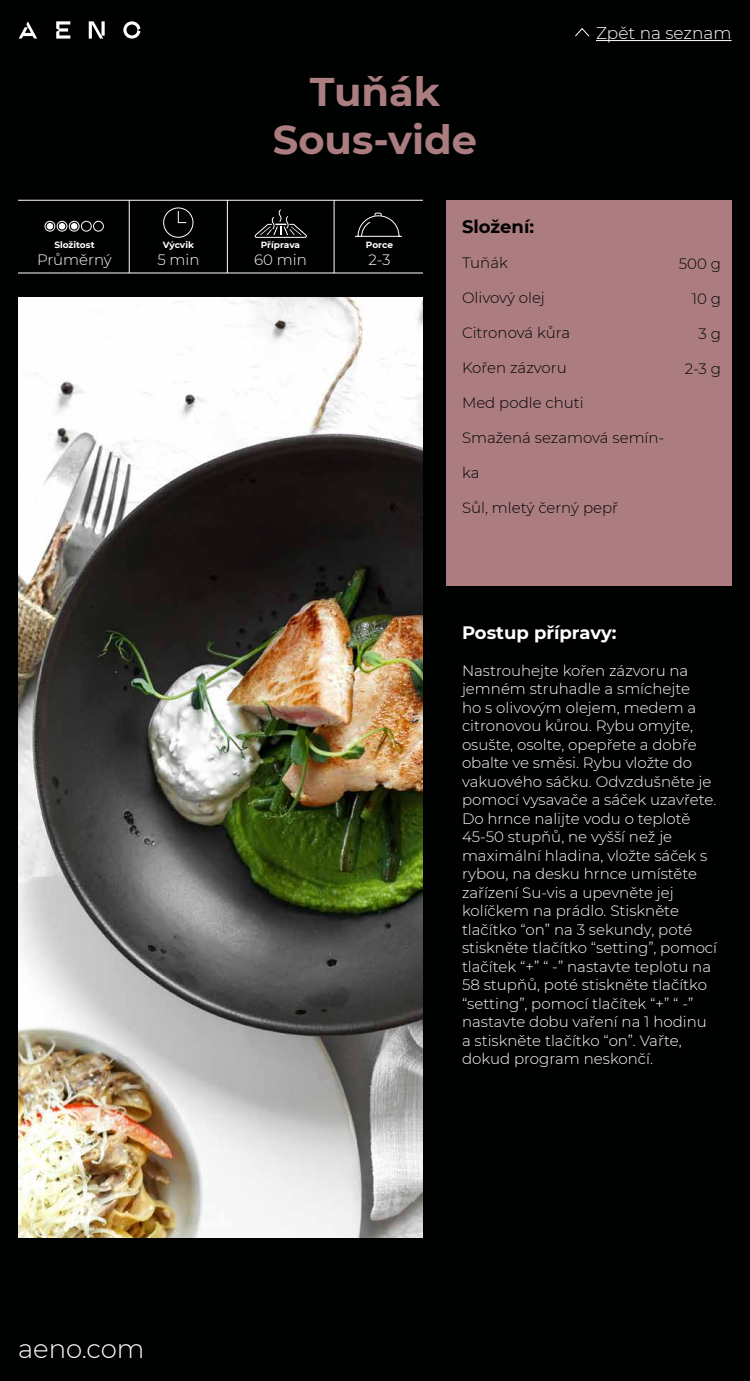
<style>
.page{position:relative;width:750px;height:1381px;background:#000101}
.page>*{position:absolute;margin:0;border:0;box-sizing:border-box;transform-origin:0 0}
.t1{font:700 40px/48px "Montserrat";color:#ab7d80;text-align:center}
.t2{font:300 26px "Montserrat";color:#fff}
.t3{font:700 18px "Montserrat";color:#fff}
.t4{font:700 18px "Montserrat";color:#000101}
.t5{font:300 17px "Montserrat";color:#fff}
.t6{font:300 15px/18.5px "Montserrat";color:#fff}
.t7{font:300 15px "Montserrat";color:#000101}
.t8{font:700 9px "Montserrat";letter-spacing:-.005em;color:#fff}
</style>
<div class="page">
<svg style="left:89px;top:21px;width:16px;height:18px"></svg>
<svg style="left:123px;top:21px;width:17px;height:18px"></svg>
<svg style="left:19px;top:21px;width:18px;height:18px"></svg>
<svg style="left:56px;top:21px;width:14px;height:18px"></svg>
<svg style="left:575px;top:28px;width:15px;height:9px"></svg>
<hr style="left:596px;top:40px;width:136px;height:1px;background:#fff">
<div style="left:446px;top:200px;width:286px;height:386px;background:#ab7d80"></div>
<img style="left:18px;top:298px;width:405px;height:940px">
<hr style="left:18px;top:200px;width:405px;height:1px;background:#fff">
<hr style="left:18px;top:273px;width:405px;height:1px;background:#fff">
<hr style="left:129px;top:200px;width:1px;height:73px;background:#fff">
<hr style="left:227px;top:200px;width:1px;height:73px;background:#fff">
<hr style="left:334px;top:200px;width:1px;height:73px;background:#fff">
<div style="left:163px;top:207px;width:30px;height:31px;border:1px solid #fff;border-radius:50%"></div>
<svg style="left:178px;top:211px;width:9px;height:12px"></svg>
<svg style="left:254px;top:209px;width:53px;height:29px"></svg>
<svg style="left:355px;top:213px;width:47px;height:24px"></svg>
<div style="left:45px;top:221px;width:10px;height:11px;border:1px solid #fff;border-radius:50%"></div>
<svg style="left:47px;top:223px;width:6px;height:6px"></svg>
<div style="left:57px;top:221px;width:11px;height:11px;border:1px solid #fff;border-radius:50%"></div>
<svg style="left:59px;top:223px;width:6px;height:6px"></svg>
<div style="left:69px;top:221px;width:11px;height:11px;border:1px solid #fff;border-radius:50%"></div>
<svg style="left:71px;top:220px;width:33px;height:12px"></svg>
<p class="t8" style="left:54px;top:239px;width:42px">Složitost</p>
<p class="t6" style="left:37px;top:250px;width:76px">Průměrný</p>
<p class="t8" style="left:163px;top:239px;width:33px">Výcvik</p>
<p class="t6" style="left:157px;top:250px;width:44px">5 min</p>
<h1 class="t1" style="left:273px;top:66px;width:206px">Tuňák<br>Sous-vide</h1>
<p class="t5" style="left:596px;top:22px;width:137px">Zpět na seznam</p>
<p class="t8" style="left:261px;top:239px;width:41px">Příprava</p>
<p class="t6" style="left:254px;top:250px;width:54px">60 min</p>
<p class="t8" style="left:366px;top:239px;width:29px">Porce</p>
<p class="t6" style="left:368px;top:250px;width:24px">2-3</p>
<p class="t4" style="left:462px;top:214px;width:74px">Složení:</p>
<p class="t7" style="left:462px;top:253px;width:47px">Tuňák</p>
<p class="t7" style="left:462px;top:287px;width:84px">Olivový olej</p>
<p class="t7" style="left:462px;top:322px;width:110px">Citronová kůra</p>
<p class="t7" style="left:462px;top:357px;width:106px">Kořen zázvoru</p>
<p class="t7" style="left:462px;top:392px;width:123px">Med podle chuti</p>
<p class="t7" style="left:462px;top:427px;width:204px">Smažená sezamová semín-</p>
<p class="t7" style="left:462px;top:462px;width:19px">ka</p>
<p class="t7" style="left:462px;top:497px;width:158px">Sůl, mletý černý pepř</p>
<p class="t7" style="left:679px;top:254px;width:44px">500 g</p>
<p class="t7" style="left:692px;top:289px;width:31px">10 g</p>
<p class="t7" style="left:699px;top:324px;width:24px">3 g</p>
<p class="t7" style="left:685px;top:359px;width:38px">2-3 g</p>
<p class="t3" style="left:462px;top:620px;width:156px">Postup přípravy:</p>
<p class="t6" style="left:462px;top:661px;width:257px">Nastrouhejte kořen zázvoru na jemném struhadle a smíchejte<br>ho s olivovým olejem, medem a citronovou kůrou. Rybu omyjte, osušte, osolte, opepřete a dobře obalte ve směsi. Rybu vložte do vakuového sáčku. Odvzdušněte je pomocí vysavače a sáček uzavřete.<br>Do hrnce nalijte vodu o teplotě<br>45-50 stupňů, ne vyšší než je maximální hladina, vložte sáček s rybou, na desku hrnce umístěte zařízení Su-vis a upevněte jej kolíčkem na prádlo. Stiskněte tlačítko “on” na 3 sekundy, poté stiskněte tlačítko “setting”, pomocí tlačítek “+” “ -” nastavte teplotu na<br>58 stupňů, poté stiskněte tlačítko “setting”, pomocí tlačítek “+” “ -” nastavte dobu vaření na 1 hodinu a stiskněte tlačítko “on”. Vařte, dokud program neskončí.</p>
<h2 class="t2" style="left:18px;top:1331px;width:128px">aeno.com</h2>
</div>
